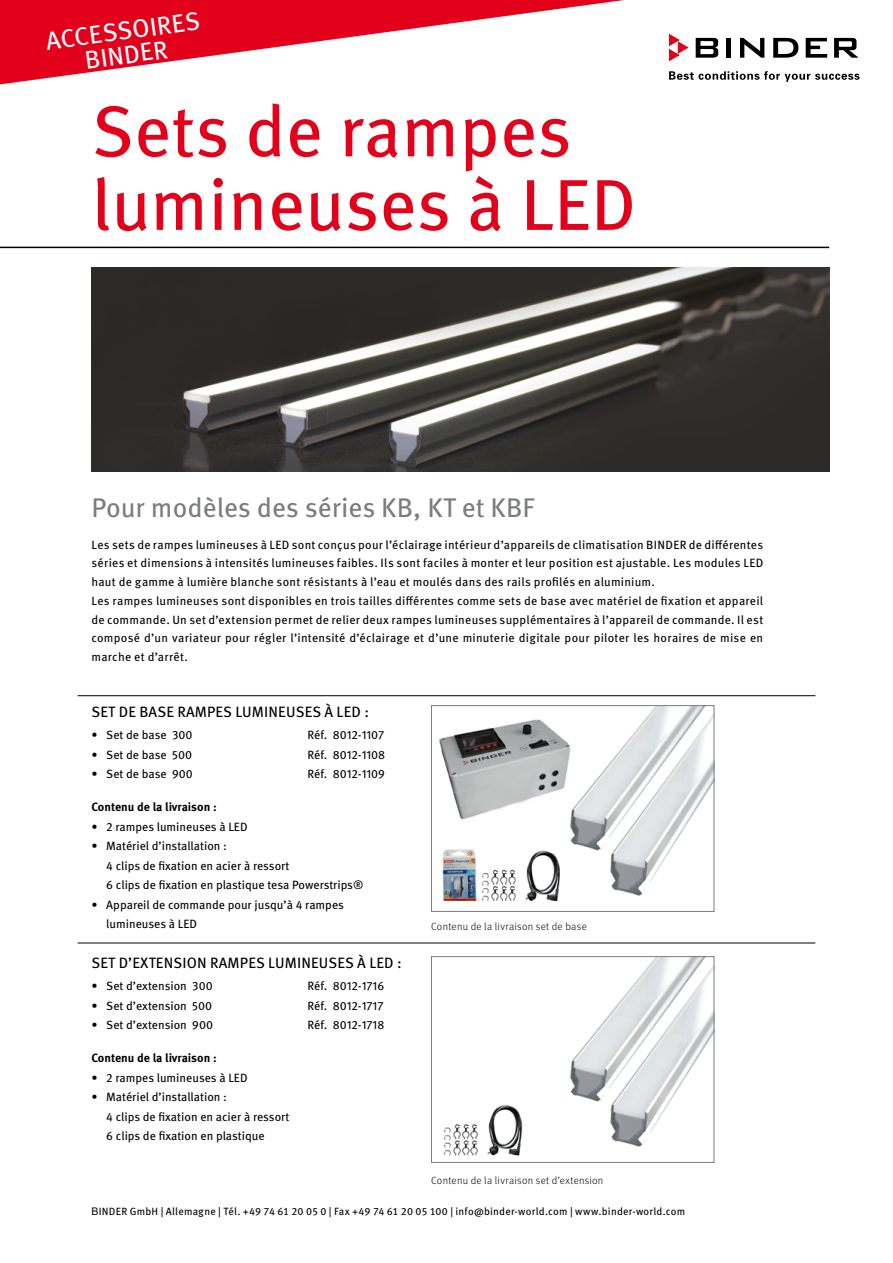
<style>
.page{position:relative;width:893px;height:1263px;background:#fff}
.page>*{position:absolute;margin:0;border:0;box-sizing:border-box;transform-origin:0 0}
.Kerntitel_ROT{font:72px/73.5px "Meta OT";color:#e2001a}
.Subline{font:27px "Meta OT";color:#7b7c7e}
.p_body_std{font:25.5px/24.3px "Meta Pro";color:#fff;text-align:center}
.t1{font:15px "Meta Pro";letter-spacing:.01em;color:#000}
.p_body_basic{font:12px/18.8px "Meta Pro";color:#000}
.t2{font:700 12px "Meta Pro";color:#000}
.p_runningTitle_std_C{font:12px "Meta Pro";color:#7b7c7e}
.p_table_product_foot{font:10.5px "Meta Pro";letter-spacing:.02em;color:#000}
.p_body_img_legend{font:300 10.5px "Meta Pro";letter-spacing:.025em;color:#000}
.s1{font-family:"Arial Unicode MS"}
</style>
<div class="page">
<svg style="left:669px;top:71px;width:191px;height:11px"></svg>
<svg style="left:696px;top:38px;width:22px;height:20px"></svg>
<div style="left:726px;top:38px;width:5px;height:20px;background:#000"></div>
<svg style="left:740px;top:38px;width:24px;height:20px"></svg>
<svg style="left:773px;top:38px;width:25px;height:20px"></svg>
<svg style="left:806px;top:38px;width:21px;height:20px"></svg>
<svg style="left:834px;top:38px;width:25px;height:20px"></svg>
<svg style="left:669px;top:34px;width:19px;height:27px"></svg>
<hr style="left:0;top:247px;width:829px;height:1px;background:#000">
<img style="left:439px;top:707px;width:273px;height:195px">
<div style="left:431px;top:705px;width:283px;height:207px;border:1px solid #7b7c7e"></div>
<img style="left:443px;top:958px;width:269px;height:198px">
<div style="left:431px;top:956px;width:283px;height:207px;border:1px solid #7b7c7e"></div>
<img style="left:91px;top:267px;width:738px;height:205px">
<svg style="left:0;top:0;width:624px;height:84px;fill:#e2001a"></svg>
<hr style="left:78px;top:695px;width:737px;height:1px;background:#000">
<hr style="left:78px;top:943px;width:737px;height:1px;background:#000">
<p class="p_body_std" style="left:44px;top:27px;width:157px;rotate:-8deg">ACCESSOIRES<br>BINDER</p>
<p class="p_runningTitle_std_C" style="left:94px;top:44px;width:5px">|</p>
<p class="Kerntitel_ROT" style="left:91px;top:95px;width:546px">Sets de rampes lumineuses à LED</p>
<p class="Subline" style="left:91px;top:491px;width:445px">Pour modèles des séries KB, KT et KBF</p>
<p class="p_body_basic" style="left:91px;top:534px;width:673px;text-align:justify">Les sets de rampes lumineuses à LED sont conçus pour l’éclairage intérieur d’appareils de climatisation BINDER de différentes séries et dimensions à intensités lumineuses faibles. Ils sont faciles à monter et leur position est ajustable. Les modules LED haut de gamme à lumière blanche sont résistants à l’eau et moulés dans des rails profilés en aluminium.</p>
<p class="p_body_basic" style="left:91px;top:591px;width:673px;text-align:justify">Les rampes lumineuses sont disponibles en trois tailles différentes comme sets de base avec matériel de fixation et appareil de commande. Un set d’extension permet de relier deux rampes lumineuses supplémentaires à l’appareil de commande. Il est composé d’un variateur pour régler l’intensité d’éclairage et d’une minuterie digitale pour piloter les horaires de mise en marche et d’arrêt.</p>
<p class="t1" style="left:91px;top:700px;width:279px">SET DE BASE RAMPES LUMINEUSES À LED :</p>
<p class="p_body_basic" style="left:91px;top:725px;width:103px">• Set de base 300</p>
<p class="p_body_basic" style="left:307px;top:725px;width:78px">Réf. 8012-1107</p>
<p class="p_body_basic" style="left:91px;top:744px;width:102px">• Set de base 500</p>
<p class="p_body_basic" style="left:307px;top:744px;width:79px">Réf. 8012-1108</p>
<p class="p_body_basic" style="left:91px;top:764px;width:103px">• Set de base 900</p>
<p class="p_body_basic" style="left:307px;top:764px;width:79px">Réf. 8012-1109</p>
<p class="t2" style="left:91px;top:797px;width:127px">Contenu de la livraison :</p>
<p class="p_body_basic" style="left:91px;top:816px;width:158px">• 2 rampes lumineuses à LED</p>
<p class="p_body_basic" style="left:106px;top:835px;width:259px;line-height:19.5px;text-indent:-15px">• Matériel d’installation :<br>4 clips de fixation en acier à ressort<br>6 clips de fixation en plastique tesa Powerstrips®</p>
<p class="p_body_basic" style="left:106px;top:894px;width:239px;line-height:19.5px;text-indent:-15px">• Appareil de commande pour jusqu’à 4 rampes lumineuses à LED</p>
<p class="t1" style="left:91px;top:951px;width:312px">SET D’EXTENSION RAMPES LUMINEUSES À LED :</p>
<p class="p_body_basic" style="left:91px;top:976px;width:123px">• Set d’extension 300</p>
<p class="p_body_basic" style="left:307px;top:976px;width:78px">Réf. 8012-1716</p>
<p class="p_body_basic" style="left:91px;top:995px;width:122px">• Set d’extension 500</p>
<p class="p_body_basic" style="left:307px;top:995px;width:78px">Réf. 8012-1717</p>
<p class="p_body_basic" style="left:91px;top:1015px;width:123px">• Set d’extension 900</p>
<p class="p_body_basic" style="left:307px;top:1015px;width:78px">Réf. 8012-1718</p>
<p class="t2" style="left:91px;top:1048px;width:127px">Contenu de la livraison :</p>
<p class="p_body_basic" style="left:91px;top:1067px;width:158px">• 2 rampes lumineuses à LED</p>
<p class="p_body_basic" style="left:106px;top:1086px;width:185px;line-height:19.5px;text-indent:-15px">• Matériel d’installation :<br>4 clips de fixation en acier à ressort<br>6 clips de fixation en plastique</p>
<p class="p_body_img_legend" style="left:431px;top:918px;width:157px">Contenu de la livraison set de base</p>
<p class="p_body_img_legend" style="left:431px;top:1173px;width:174px">Contenu de la livraison set d’extension</p>
<p class="p_table_product_foot" style="left:91px;top:1203px;width:595px"><span class="s1">B</span>INDER GmbH | Allemagne | Tél. +49 74 61 20 05 0 | Fax +49 74 61 20 05 100 | info@binder-world.com | www.binder-world.com</p>
</div>
